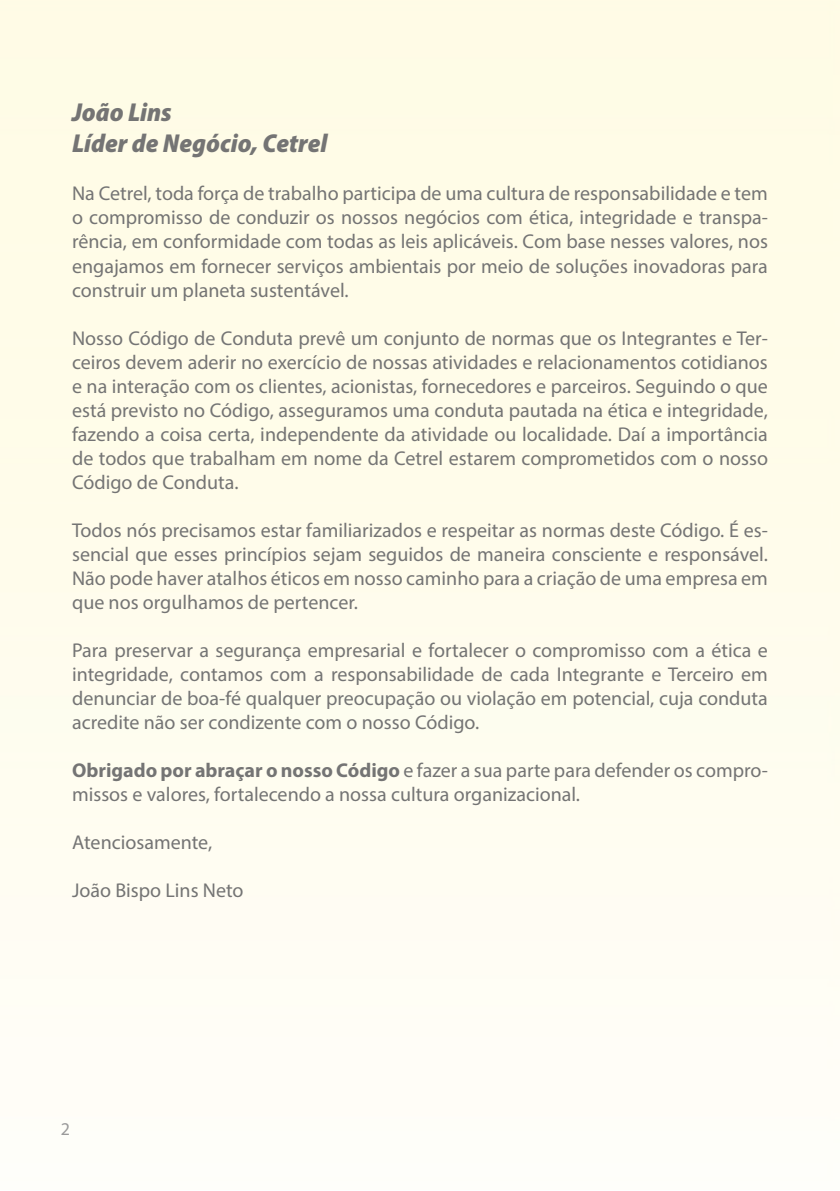
<style>
.page{position:relative;width:840px;height:1191px;background:#fff}
.page>*{position:absolute;margin:0;border:0;box-sizing:border-box;transform-origin:0 0}
.t1{font:italic 900 semi-condensed 26px/31.2px "Myriad Pro";color:#747474}
.t2{font:20px/24px "Myriad Pro";color:#747474;text-align:justify}
.t3{font:18px "Myriad Pro";color:#9a9a9a}
.s1{font-weight:700}
</style>
<div class="page">
<h1 class="t1" style="left:72px;top:96px;width:256px">João Lins<br>Líder de Negócio, Cetrel</h1>
<p class="t2" style="left:72px;top:181px;width:697px">Na Cetrel, toda força de trabalho participa de uma cultura de responsabilidade e tem o compromisso de conduzir os nossos negócios com ética, integridade e transpa&shy;rência, em conformidade com todas as leis aplicáveis. Com base nesses valores, nos engajamos em fornecer serviços ambientais por meio de soluções inovadoras para construir um planeta sustentável.</p>
<p class="t2" style="left:72px;top:325px;width:697px">Nosso Código de Conduta prevê um conjunto de normas que os Integrantes e Ter&shy;ceiros devem aderir no exercício de nossas atividades e relacionamentos cotidianos e na interação com os clientes, acionistas, fornecedores e parceiros. Seguindo o que está previsto no Código, asseguramos uma conduta pautada na ética e integridade, fazendo a coisa certa, independente da atividade ou localidade. Daí a importância de todos que trabalham em nome da Cetrel estarem comprometidos com o nosso Código de Conduta.</p>
<p class="t2" style="left:72px;top:517px;width:697px">Todos nós precisamos estar familiarizados e respeitar as normas deste Código. É es&shy;sencial que esses princípios sejam seguidos de maneira consciente e responsável.<br>Não pode haver atalhos éticos em nosso caminho para a criação de uma empresa em que nos orgulhamos de pertencer.</p>
<p class="t2" style="left:72px;top:637px;width:697px">Para preservar a segurança empresarial e fortalecer o compromisso com a ética e integridade, contamos com a responsabilidade de cada Integrante e Terceiro em denunciar de boa-fé qualquer preocupação ou violação em potencial, cuja conduta acredite não ser condizente com o nosso Código.</p>
<p class="t2" style="left:72px;top:757px;width:697px"><span class="s1">Obrigado por abraçar o nosso Código</span> e fazer a sua parte para defender os compro&shy;missos e valores, fortalecendo a nossa cultura organizacional.</p>
<p class="t2" style="left:72px;top:829px;width:141px">Atenciosamente,</p>
<p class="t2" style="left:72px;top:877px;width:173px">João Bispo Lins Neto</p>
<p class="t3" style="left:61px;top:1118px;width:11px">2</p>
</div>
